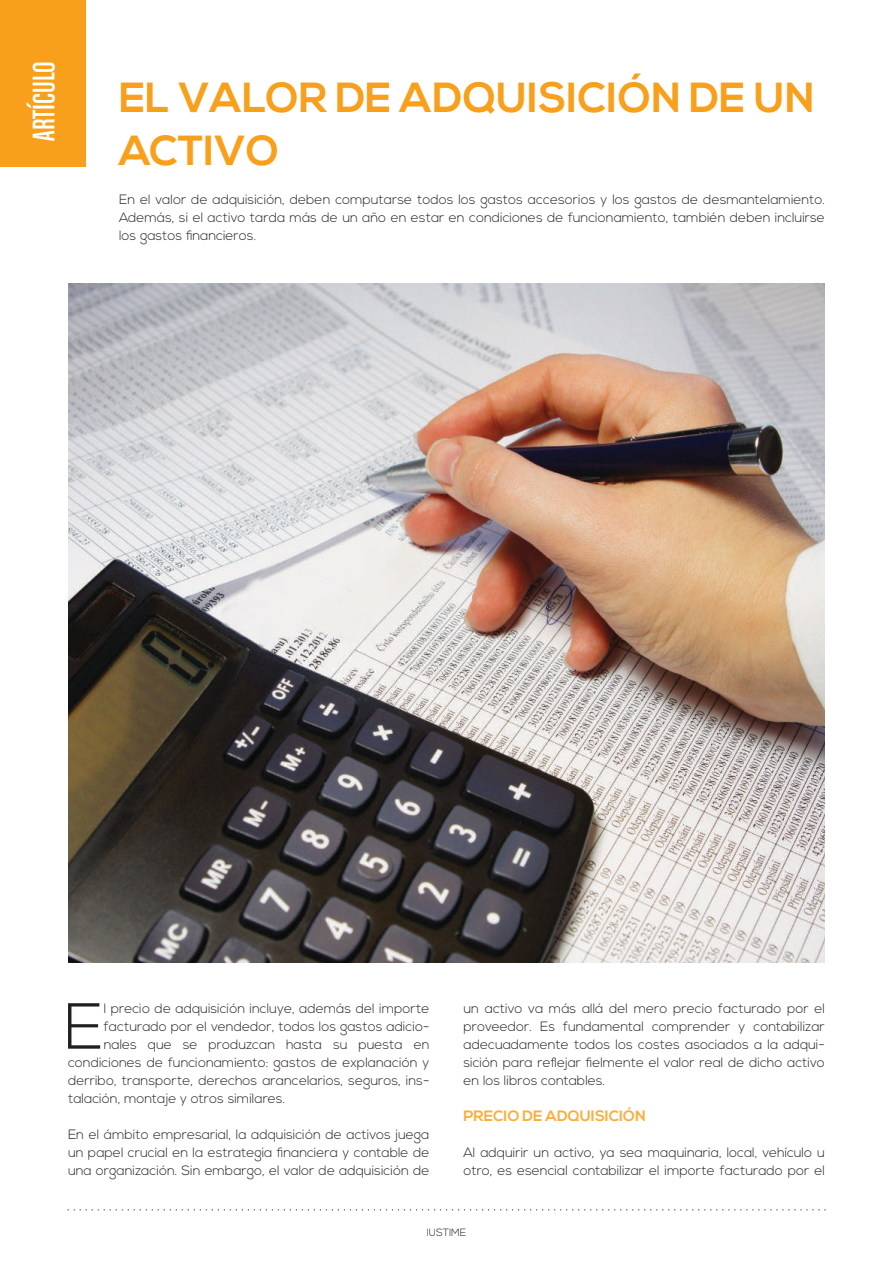
<style>
.page{position:relative;width:893px;height:1263px;background:#fff}
.page>*{position:absolute;margin:0;border:0;box-sizing:border-box;transform-origin:0 0}
.t1{font:300 64.95px "Nexa";color:#231f20}
.t2{font:700 42px/52.5px "Nexa";color:#f89f1c}
.t3{font:33px "Chalet Comprime Cologne Sixty";color:#fff}
.t4{font:700 15px "Nexa";color:#fbad3f}
.t5{font:300 13.5px/18px "Nexa";color:#231f20;text-align:justify}
.t6{font:300 10.5px "Nexa";color:#231f20}
</style>
<div class="page">
<svg style="left:68px;top:1209px;width:757px;height:1px"></svg>
<svg style="left:58px;top:139px;width:28px;height:28px"></svg>
<img style="left:68px;top:283px;width:757px;height:680px">
<div style="left:0;top:0;width:85px;height:166px;background:#f89f1c"></div>
<h3 class="t3" style="left:31px;top:141px;width:81px;rotate:-90deg">ARTÍCULO</h3>
<h2 class="t2" style="left:119px;top:76px;width:697px">EL VALOR DE ADQUISICIÓN DE UN<br>ACTIVO</h2>
<p class="t5" style="left:119px;top:192px;width:707px">En el valor de adquisición, deben computarse todos los gastos accesorios y los gastos de desmantelamiento.<br>Además, si el activo tarda más de un año en estar en condiciones de funcionamiento, también deben incluirse los gastos financieros.</p>
<h1 class="t1" style="left:64px;top:1000px;width:41px">E</h1>
<p class="t5" style="left:104px;top:1000px;width:327px">l precio de adquisición incluye, además del importe</p>
<p class="t5" style="left:104px;top:1018px;width:327px">facturado por el vendedor, todos los gastos adicio-</p>
<p class="t5" style="left:104px;top:1036px;width:327px">nales que se produzcan hasta su puesta en</p>
<p class="t5" style="left:68px;top:1054px;width:363px">condiciones de funcionamiento: gastos de explanación y</p>
<p class="t5" style="left:68px;top:1072px;width:363px">derribo, transporte, derechos arancelarios, seguros, ins-</p>
<p class="t5" style="left:68px;top:1090px;width:219px">talación, montaje y otros similares.</p>
<p class="t5" style="left:68px;top:1126px;width:363px">En el ámbito empresarial, la adquisición de activos juega un papel crucial en la estrategia financiera y contable de una organización. Sin embargo, el valor de adquisición de</p>
<p class="t5" style="left:463px;top:1000px;width:363px">un activo va más allá del mero precio facturado por el proveedor. Es fundamental comprender y contabilizar adecuadamente todos los costes asociados a la adqui&shy;sición para reflejar fielmente el valor real de dicho activo en los libros contables.</p>
<p class="t4" style="left:463px;top:1109px;width:184px">PRECIO DE ADQUISICIÓN</p>
<p class="t5" style="left:463px;top:1144px;width:363px">Al adquirir un activo, ya sea maquinaria, local, vehículo u otro, es esencial contabilizar el importe facturado por el</p>
<p class="t6" style="left:427px;top:1228px;width:41px">IUSTIME</p>
</div>
